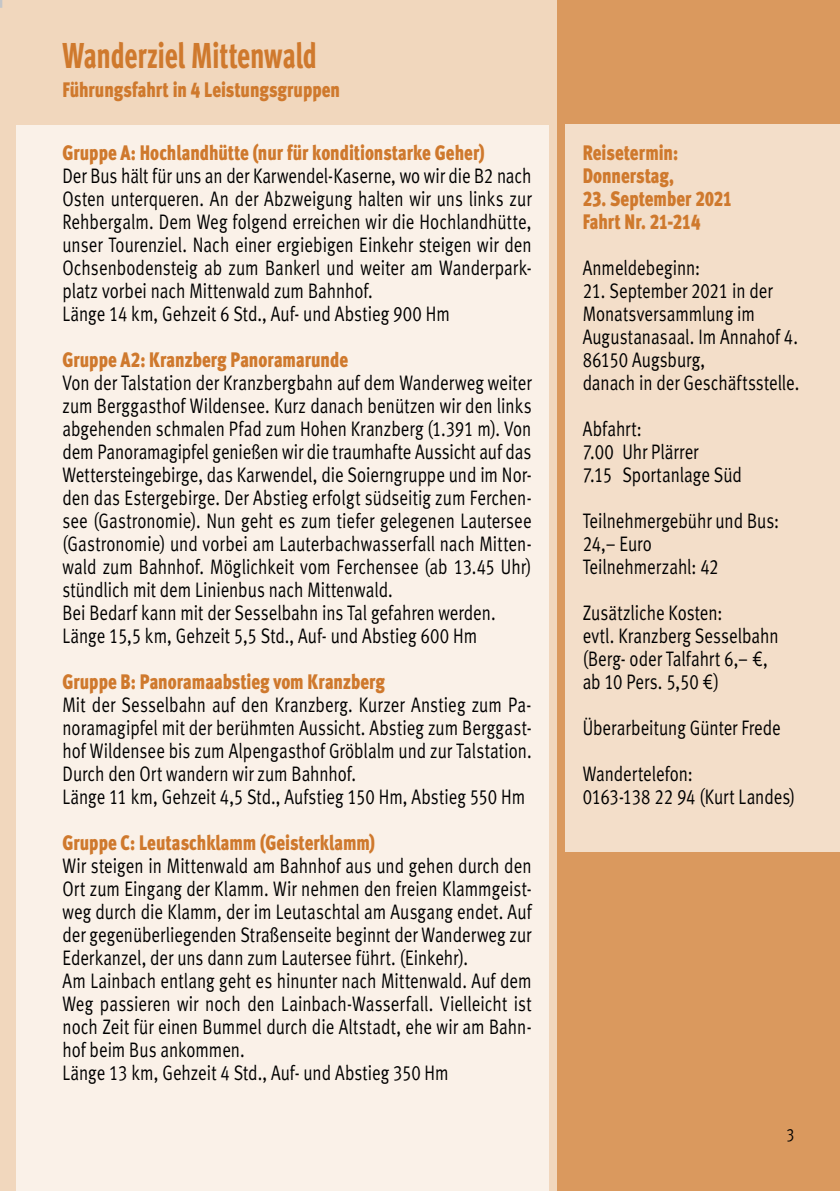
<style>
.page{position:relative;width:840px;height:1191px;background:#fff}
.page>*{position:absolute;margin:0;border:0;box-sizing:border-box;transform-origin:0 0}
.t1{font:800 36px "Meta Cond";letter-spacing:-.01em;color:#cf792d;scale:.8 1}
.t2{font:21px/23px "Meta Normal LF";color:#000;scale:.8 1}
.t3{font:21px/23px "Meta Black LF";color:#cf792d;scale:.8 1}
.t4{font:18px "Meta Normal LF";color:#000;scale:.8 1}
</style>
<div class="page">
<div style="left:0;top:0;width:839px;height:1191px;background:#f1d7bd"></div>
<svg style="left:0;top:0;width:2px;height:8px"></svg>
<div style="left:16px;top:126px;width:532px;height:1065px;background:#faf1e8"></div>
<div style="left:557px;top:0;width:282px;height:1191px;background:#da995e"></div>
<div style="left:565px;top:125px;width:274px;height:727px;background:#f3dec9"></div>
<h1 class="t1" style="left:62px;top:34px;width:319px">Wanderziel Mittenwald</h1>
<p class="t3" style="left:62px;top:78px;width:348px">Führungsfahrt in 4 Leistungsgruppen</p>
<p class="t3" style="left:62px;top:141px;width:529px">Gruppe A: Hochlandhütte (nur für konditionstarke Geher)</p>
<p class="t2" style="left:62px;top:164px;width:587px">Der Bus hält für uns an der Karwendel-Kaserne, wo wir die B2 nach Osten unterqueren. An der Abzweigung halten wir uns links zur Rehbergalm. Dem Weg folgend erreichen wir die Hochlandhütte, unser Tourenziel. Nach einer ergiebigen Einkehr steigen wir den Ochsenbodensteig ab zum Bankerl und weiter am Wanderpark&shy;platz vorbei nach Mittenwald zum Bahnhof.<br>Länge 14 km, Gehzeit 6 Std., Auf- und Abstieg 900 Hm</p>
<p class="t3" style="left:62px;top:348px;width:358px">Gruppe A2: Kranzberg Panoramarunde</p>
<p class="t2" style="left:62px;top:371px;width:587px">Von der Talstation der Kranzbergbahn auf dem Wanderweg weiter zum Berggasthof Wildensee. Kurz danach benützen wir den links abgehenden schmalen Pfad zum Hohen Kranzberg (1.391 m). Von dem Panoramagipfel genießen wir die traumhafte Aussicht auf das Wettersteingebirge, das Karwendel, die Soierngruppe und im Nor&shy;den das Estergebirge. Der Abstieg erfolgt südseitig zum Ferchen&shy;see (Gastronomie). Nun geht es zum tiefer gelegenen Lautersee (Gastronomie) und vorbei am Lauterbachwasserfall nach Mitten&shy;wald zum Bahnhof. Möglichkeit vom Ferchensee (ab 13.45 Uhr) stündlich mit dem Linienbus nach Mittenwald.<br>Bei Bedarf kann mit der Sesselbahn ins Tal gefahren werden.<br>Länge 15,5 km, Gehzeit 5,5 Std., Auf- und Abstieg 600 Hm</p>
<p class="t3" style="left:62px;top:670px;width:404px">Gruppe B: Panoramaabstieg vom Kranzberg</p>
<p class="t2" style="left:62px;top:693px;width:587px">Mit der Sesselbahn auf den Kranzberg. Kurzer Anstieg zum Pa&shy;noramagipfel mit der berühmten Aussicht. Abstieg zum Berggast&shy;hof Wildensee bis zum Alpengasthof Gröblalm und zur Talstation.<br>Durch den Ort wandern wir zum Bahnhof.<br>Länge 11 km, Gehzeit 4,5 Std., Aufstieg 150 Hm, Abstieg 550 Hm</p>
<p class="t3" style="left:62px;top:831px;width:392px">Gruppe C: Leutaschklamm (Geisterklamm)</p>
<p class="t2" style="left:62px;top:854px;width:587px">Wir steigen in Mittenwald am Bahnhof aus und gehen durch den Ort zum Eingang der Klamm. Wir nehmen den freien Klammgeist&shy;weg durch die Klamm, der im Leutaschtal am Ausgang endet. Auf der gegenüberliegenden Straßenseite beginnt der Wanderweg zur Ederkanzel, der uns dann zum Lautersee führt. (Einkehr).<br>Am Lainbach entlang geht es hinunter nach Mittenwald. Auf dem Weg passieren wir noch den Lainbach-Wasserfall. Vielleicht ist noch Zeit für einen Bummel durch die Altstadt, ehe wir am Bahn&shy;hof beim Bus ankommen.<br>Länge 13 km, Gehzeit 4 Std., Auf- und Abstieg 350 Hm</p>
<p class="t3" style="left:582px;top:141px;width:121px">Reisetermin:<br>Donnerstag,</p>
<p class="t3" style="left:582px;top:187px;width:188px">23. September 2021<br>Fahrt Nr. 21-214</p>
<p class="t2" style="left:582px;top:256px;width:148px">Anmeldebeginn:</p>
<p class="t2" style="left:582px;top:279px;width:272px">21. September 2021 in der<br>Monatsversammlung im<br>Augustanasaal. Im Annahof 4.<br>86150 Augsburg,<br>danach in der Geschäftsstelle.</p>
<p class="t2" style="left:582px;top:417px;width:200px">Abfahrt:<br>7.00 Uhr Plärrer<br>7.15 Sportanlage Süd</p>
<p class="t2" style="left:582px;top:509px;width:247px">Teilnehmergebühr und Bus:<br>24,– Euro<br>Teilnehmerzahl: 42</p>
<p class="t2" style="left:582px;top:601px;width:246px">Zusätzliche Kosten:<br>evtl. Kranzberg Sesselbahn (Berg- oder Talfahrt 6,– €, ab 10 Pers. 5,50 €)</p>
<p class="t2" style="left:582px;top:704px;width:249px;line-height:46px">Überarbeitung Günter Frede<br>Wandertelefon:</p>
<p class="t2" style="left:582px;top:785px;width:267px">0163-138 22 94 (Kurt Landes)</p>
<p class="t4" style="left:786px;top:1124px;width:12px">3</p>
</div>
